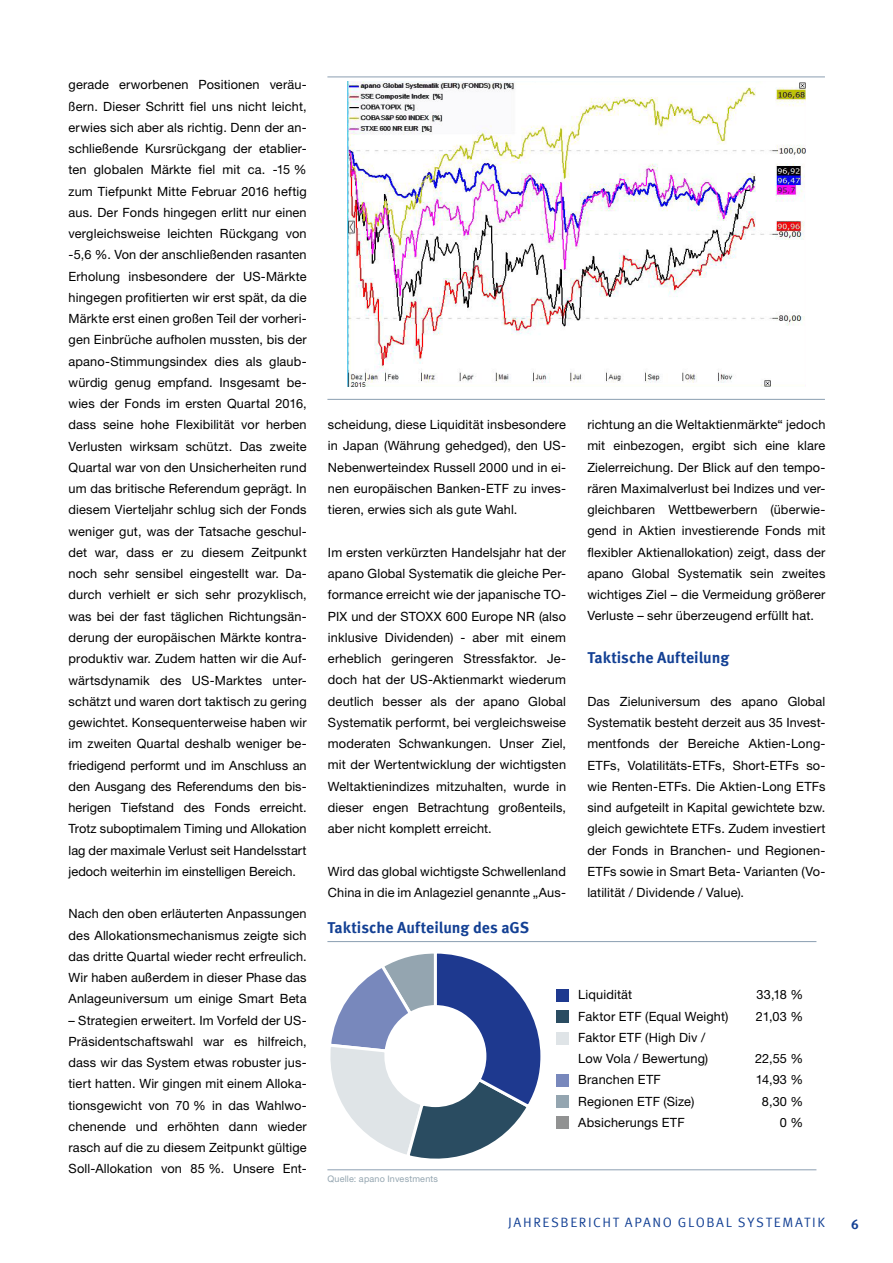
<style>
.page{position:relative;width:893px;height:1263px;background:#fff}
.page>*{position:absolute;margin:0;border:0;box-sizing:border-box;transform-origin:0 0}
.t1{font:700 15.75px "Meta Offc Pro";color:#134094}
.t2{font:13.5px "Meta Offc Pro Norm";letter-spacing:.115em;color:#134094}
.t3{font:700 13.5px "Meta Offc Pro";color:#134094}
.t4{font:12.75px/21.3px "Helvetica Neue LTW1 G";letter-spacing:.01em;color:#000;text-align:justify}
.t5{font:9px "Helvetica Neue LTW1 G";letter-spacing:.02em;color:#94a5b0}
</style>
<div class="page">
<img style="left:348px;top:82px;width:457px;height:305px">
<hr style="left:327px;top:77px;width:498px;height:1px;background:#8b9eb1">
<hr style="left:327px;top:399px;width:498px;height:1px;background:#8b9eb1">
<hr style="left:327px;top:941px;width:489px;height:1px;background:#8b9eb1">
<hr style="left:327px;top:1169px;width:489px;height:1px;background:#8b9eb1">
<div style="left:556px;top:989px;width:13px;height:13px;background:#1e398f"></div>
<div style="left:556px;top:1010px;width:13px;height:13px;background:#2a4c61"></div>
<div style="left:556px;top:1032px;width:13px;height:12px;background:#dfe4e7"></div>
<div style="left:556px;top:1074px;width:13px;height:12px;background:#7888bc"></div>
<div style="left:556px;top:1116px;width:13px;height:13px;background:#919292"></div>
<div style="left:556px;top:1095px;width:13px;height:13px;background:#94a5b0"></div>
<svg style="left:330px;top:953px;width:211px;height:206px"></svg>
<p class="t4" style="left:69px;top:74px;width:240px">gerade erworbenen Positionen veräu&shy;ßern. Dieser Schritt fiel uns nicht leicht, erwies sich aber als richtig. Denn der an&shy;schließende Kursrückgang der etablier&shy;ten globalen Märkte fiel mit ca. -15 % zum Tiefpunkt Mitte Februar 2016 heftig aus. Der Fonds hingegen erlitt nur einen vergleichsweise leichten Rückgang von -5,6 %. Von der anschließenden rasanten Erholung insbesondere der US-Märkte hingegen profitierten wir erst spät, da die Märkte erst einen großen Teil der vorheri&shy;gen Einbrüche aufholen mussten, bis der apano-Stimmungsindex dies als glaub&shy;würdig genug empfand. Insgesamt be&shy;wies der Fonds im ersten Quartal 2016, dass seine hohe Flexibilität vor herben Verlusten wirksam schützt. Das zweite Quartal war von den Unsicherheiten rund um das britische Referendum geprägt. In diesem Vierteljahr schlug sich der Fonds weniger gut, was der Tatsache geschul&shy;det war, dass er zu diesem Zeitpunkt noch sehr sensibel eingestellt war. Da&shy;durch verhielt er sich sehr prozyklisch, was bei der fast täglichen Richtungsän&shy;derung der europäischen Märkte kontra&shy;produktiv war. Zudem hatten wir die Auf&shy;wärtsdynamik des US-Marktes unter&shy;schätzt und waren dort taktisch zu gering gewichtet. Konsequenterweise haben wir im zweiten Quartal deshalb weniger be&shy;friedigend performt und im Anschluss an den Ausgang des Referendums den bis&shy;herigen Tiefstand des Fonds erreicht.<br>Trotz suboptimalem Timing und Allokation lag der maximale Verlust seit Handelsstart jedoch weiterhin im einstelligen Bereich.</p>
<p class="t4" style="left:69px;top:903px;width:240px">Nach den oben erläuterten Anpassungen des Allokationsmechanismus zeigte sich das dritte Quartal wieder recht erfreulich.<br>Wir haben außerdem in dieser Phase das Anlageuniversum um einige Smart Beta</p>
<p class="t4" style="left:69px;top:1009px;width:240px">– Strategien erweitert. Im Vorfeld der US-Präsidentschaftswahl war es hilfreich, dass wir das System etwas robuster jus&shy;tiert hatten. Wir gingen mit einem Alloka&shy;tionsgewicht von 70 % in das Wahlwo&shy;chenende und erhöhten dann wieder rasch auf die zu diesem Zeitpunkt gültige Soll-Allokation von 85 %. Unsere Ent-</p>
<p class="t4" style="left:328px;top:414px;width:240px">scheidung, diese Liquidität insbesondere in Japan (Währung gehedged), den US-Nebenwerteindex Russell 2000 und in ei&shy;nen europäischen Banken-ETF zu inves&shy;tieren, erwies sich als gute Wahl.</p>
<p class="t4" style="left:328px;top:541px;width:240px">Im ersten verkürzten Handelsjahr hat der apano Global Systematik die gleiche Per&shy;formance erreicht wie der japanische TO-PIX und der STOXX 600 Europe NR (also inklusive Dividenden) - aber mit einem erheblich geringeren Stressfaktor. Je&shy;doch hat der US-Aktienmarkt wiederum deutlich besser als der apano Global Systematik performt, bei vergleichsweise moderaten Schwankungen. Unser Ziel, mit der Wertentwicklung der wichtigsten Weltaktienindizes mitzuhalten, wurde in dieser engen Betrachtung großenteils, aber nicht komplett erreicht.</p>
<p class="t4" style="left:328px;top:860px;width:240px">Wird das global wichtigste Schwellenland<br>China in die im Anlageziel genannte „Aus-</p>
<p class="t1" style="left:327px;top:915px;width:203px">Taktische Aufteilung des aGS</p>
<p class="t4" style="left:587px;top:414px;width:240px">richtung an die Weltaktienmärkte“ jedoch mit einbezogen, ergibt sich eine klare Zielerreichung. Der Blick auf den tempo&shy;rären Maximalverlust bei Indizes und ver&shy;gleichbaren Wettbewerbern (überwie&shy;gend in Aktien investierende Fonds mit flexibler Aktienallokation) zeigt, dass der apano Global Systematik sein zweites wichtiges Ziel – die Vermeidung größerer Verluste – sehr überzeugend erfüllt hat.</p>
<p class="t1" style="left:587px;top:646px;width:144px">Taktische Aufteilung</p>
<p class="t4" style="left:587px;top:691px;width:240px">Das Zieluniversum des apano Global Systematik besteht derzeit aus 35 Invest&shy;mentfonds der Bereiche Aktien-Long-ETFs, Volatilitäts-ETFs, Short-ETFs so&shy;wie Renten-ETFs. Die Aktien-Long ETFs sind aufgeteilt in Kapital gewichtete bzw. gleich gewichtete ETFs. Zudem investiert der Fonds in Branchen- und Regionen-ETFs sowie in Smart Beta- Varianten (Vo&shy;latilität / Dividende / Value).</p>
<p class="t5" style="left:327px;top:1173px;width:112px">Quelle: apano Investments</p>
<p class="t4" style="left:578px;top:984px;width:55px">Liquidität</p>
<p class="t4" style="left:757px;top:984px;width:48px">33,18 %</p>
<p class="t4" style="left:578px;top:1005px;width:152px">Faktor ETF (Equal Weight)</p>
<p class="t4" style="left:756px;top:1005px;width:49px">21,03 %</p>
<p class="t4" style="left:578px;top:1027px;width:131px">Faktor ETF (High Div /<br>Low Vola / Bewertung)</p>
<p class="t4" style="left:755px;top:1048px;width:50px">22,55 %</p>
<p class="t4" style="left:578px;top:1069px;width:84px">Branchen ETF</p>
<p class="t4" style="left:756px;top:1069px;width:49px">14,93 %</p>
<p class="t4" style="left:578px;top:1090px;width:117px">Regionen ETF (Size)</p>
<p class="t4" style="left:762px;top:1090px;width:43px">8,30 %</p>
<p class="t4" style="left:578px;top:1112px;width:108px">Absicherungs ETF</p>
<p class="t4" style="left:780px;top:1112px;width:25px">0 %</p>
<p class="t2" style="left:508px;top:1211px;width:146px">JAHRESBERICHT APANO</p>
<p class="t2" style="left:678px;top:1211px;width:28px">GLOBA</p>
<p class="t2" style="left:726px;top:1211px;width:40px">L SYSTE</p>
<p class="t2" style="left:782px;top:1211px;width:44px">MATI K</p>
<p class="t3" style="left:851px;top:1214px;width:9px">6</p>
</div>
